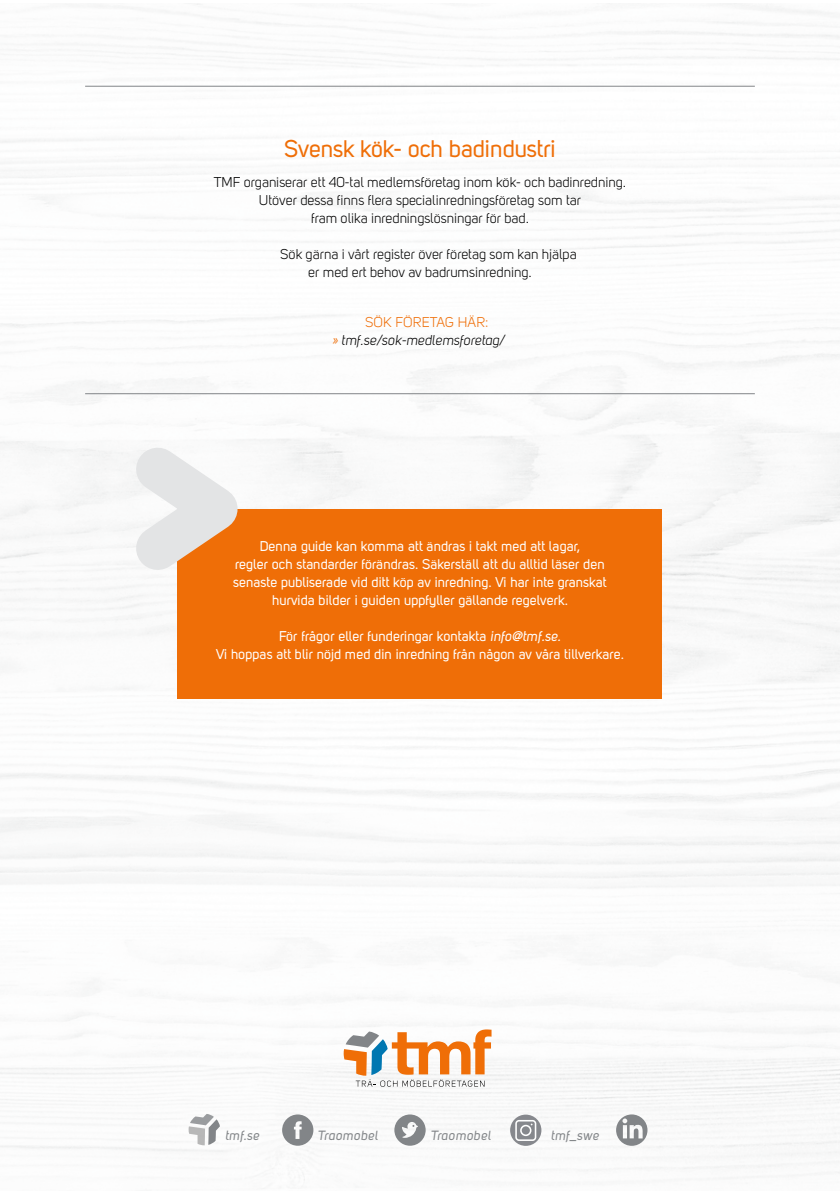
<style>
.page{position:relative;width:840px;height:1191px;background:#fff}
.page>*{position:absolute;margin:0;border:0;box-sizing:border-box;transform-origin:0 0}
.t1{font:24px "Uni Sans Regular";letter-spacing:-.01em;color:#ef6e07}
.t2{font:14px/18px "Uni Sans Regular";color:#fff;text-align:center}
.t3{font:14px/18px "Uni Sans Book";color:#000;text-align:center}
.t4{font:14px "Uni Sans Book Italic";color:#000}
.t5{font:14px "Uni Sans Book";letter-spacing:.01em;color:#ef6e07}
.t6{font:13.2px "Uni Sans Regular Italic";letter-spacing:.015em;color:#828588}
.s1{color:#ef6e07}
.s2{font-family:"Uni Sans Regular Italic"}
</style>
<div class="page">
<img style="left:0;top:4px;width:839px;height:1185px">
<hr style="left:85px;top:393px;width:669px;height:1px;background:#828588">
<svg style="left:343px;top:1029px;width:148px;height:58px"></svg>
<svg style="left:394px;top:1114px;width:31px;height:31px"></svg>
<div style="left:510px;top:1114px;width:31px;height:31px;background:#86888d;border-radius:50%"></div>
<div style="left:515px;top:1120px;width:21px;height:21px;border:2px solid #fff;border-radius:3px"></div>
<div style="left:520px;top:1124px;width:11px;height:12px;border:2px solid #fff;border-radius:50%"></div>
<svg style="left:282px;top:1114px;width:31px;height:31px"></svg>
<svg style="left:615px;top:1114px;width:32px;height:31px"></svg>
<svg style="left:188px;top:1113px;width:32px;height:32px"></svg>
<hr style="left:85px;top:86px;width:669px;height:1px;background:#828588">
<div style="left:178px;top:509px;width:483px;height:189px;background:#ef6e07"></div>
<svg style="left:98px;top:409px;width:195px;height:199px"></svg>
<h1 class="t1" style="left:284px;top:135px;width:273px">Svensk kök- och badindustri</h1>
<p class="t3" style="left:214px;top:173px;width:413px">TMF organiserar ett 40-tal medlemsföretag inom kök- och badinredning.<br>Utöver dessa finns flera specialinredningsföretag som tar<br>fram olika inredningslösningar för bad.</p>
<p class="t3" style="left:308px;top:245px;width:270px;text-align:left;text-indent:-28px">Sök gärna i vårt register över företag som kan hjälpa er med ert behov av badrumsinredning.</p>
<p class="t5" style="left:365px;top:314px;width:125px">SÖK FÖRETAG HÄR:</p>
<p class="t4" style="left:332px;top:332px;width:174px"><span class="s1">»</span> tmf.se/sok-medlemsforetag/</p>
<p class="t2" style="left:233px;top:536px;width:375px">Denna guide kan komma att ändras i takt med att lagar,<br>regler och standarder förändras. Säkerställ att du alltid läser den senaste publiserade vid ditt köp av inredning. Vi har inte granskat hurvida bilder i guiden uppfyller gällande regelverk.</p>
<p class="t2" style="left:216px;top:626px;width:409px">För frågor eller funderingar kontakta <span class="s2">info@tmf.se.<br></span>Vi hoppas att blir nöjd med din inredning från någon av våra tillverkare.</p>
<p class="t6" style="left:225px;top:1127px;width:36px">tmf.se</p>
<p class="t6" style="left:317px;top:1127px;width:62px">Traomobel</p>
<p class="t6" style="left:430px;top:1127px;width:62px">Traomobel</p>
<p class="t6" style="left:550px;top:1127px;width:49px">tmf_swe</p>
</div>
